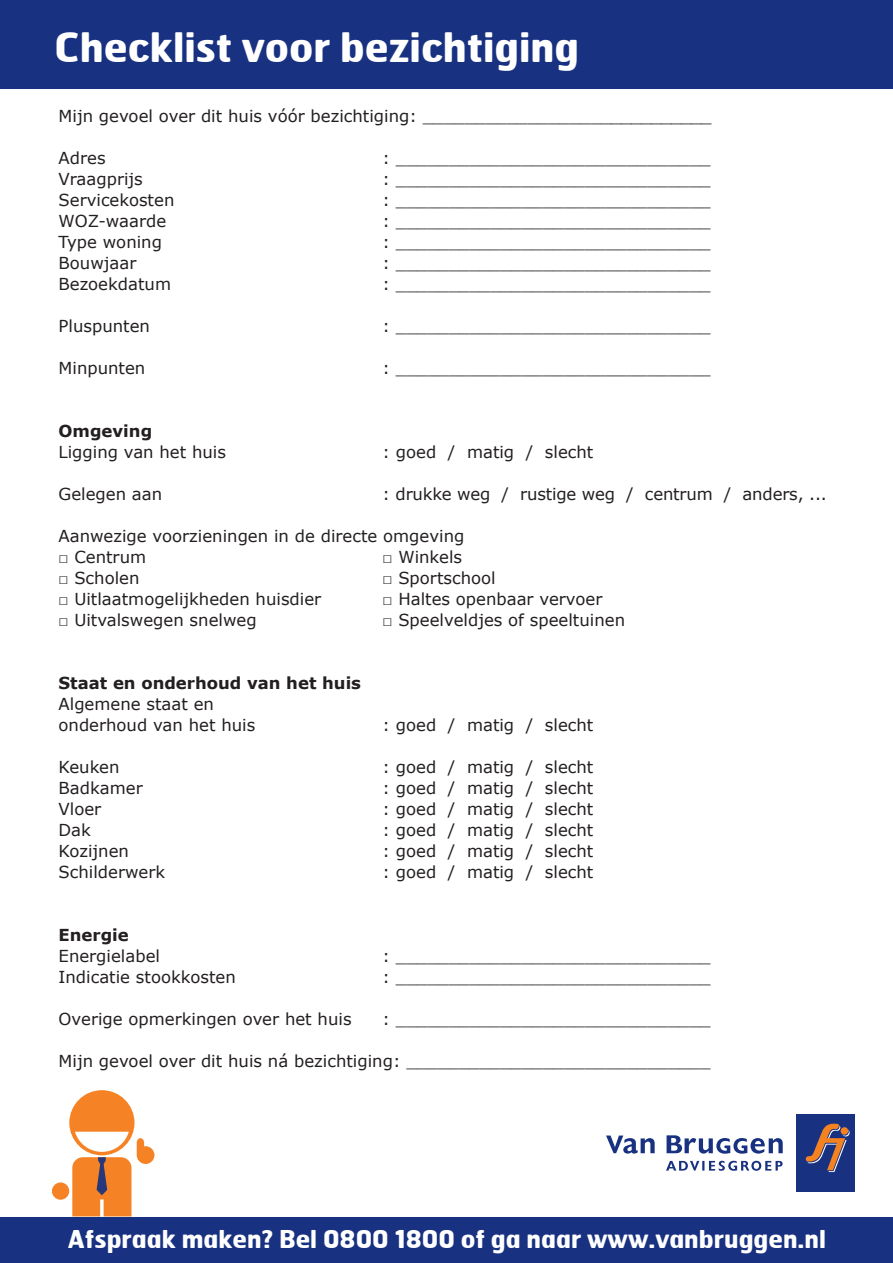
<style>
.page{position:relative;width:893px;height:1263px;background:#fff}
.page>*{position:absolute;margin:0;border:0;box-sizing:border-box;transform-origin:0 0}
.t1{font:700 40.5px "Hermes";color:#fff}
.t2{font:700 24.6px "Hermes";color:#fff}
.t3{font:16.5px/21px "Verdana";color:#231f20}
.t4{font:700 16.5px "Verdana";color:#231f20}
</style>
<div class="page">
<div style="left:0;top:0;width:893px;height:89px;background:#183181"></div>
<div style="left:69px;top:1090px;width:65px;height:65px;background:#f58326;border-radius:50%"></div>
<div style="left:52px;top:1182px;width:17px;height:18px;background:#f58326;border-radius:50%"></div>
<svg style="left:72px;top:1132px;width:59px;height:84px;background:#eca064"></svg>
<svg style="left:137px;top:1138px;width:17px;height:26px"></svg>
<div style="left:796px;top:1115px;width:59px;height:77px;background:#183181"></div>
<svg style="left:805px;top:1124px;width:42px;height:48px"></svg>
<div style="left:841px;top:1127px;width:7px;height:8px;background:#f58220;border-radius:50%"></div>
<svg style="left:666px;top:1161px;width:117px;height:10px"></svg>
<svg style="left:606px;top:1135px;width:49px;height:18px"></svg>
<svg style="left:667px;top:1135px;width:116px;height:19px"></svg>
<div style="left:0;top:1217px;width:893px;height:46px;background:#183181"></div>
<h1 class="t1" style="left:54px;top:20px;width:526px">Checklist voor bezichtiging</h1>
<p class="t3" style="left:59px;top:106px;width:655px">Mijn gevoel over dit huis vóór bezichtiging: ____________________________</p>
<p class="t3" style="left:59px;top:148px;width:49px">Adres</p>
<p class="t3" style="left:383px;top:148px;width:330px">: ______________________________</p>
<p class="t3" style="left:59px;top:169px;width:86px">Vraagprijs</p>
<p class="t3" style="left:383px;top:169px;width:330px">: ______________________________</p>
<p class="t3" style="left:59px;top:190px;width:117px">Servicekosten</p>
<p class="t3" style="left:383px;top:190px;width:330px">: ______________________________</p>
<p class="t3" style="left:59px;top:211px;width:109px">WOZ-waarde</p>
<p class="t3" style="left:383px;top:211px;width:330px">: ______________________________</p>
<p class="t3" style="left:59px;top:232px;width:105px">Type woning</p>
<p class="t3" style="left:383px;top:232px;width:330px">: ______________________________</p>
<p class="t3" style="left:59px;top:253px;width:79px">Bouwjaar</p>
<p class="t3" style="left:383px;top:253px;width:330px">: ______________________________</p>
<p class="t3" style="left:59px;top:274px;width:114px">Bezoekdatum</p>
<p class="t3" style="left:383px;top:274px;width:330px">: ______________________________</p>
<p class="t3" style="left:59px;top:316px;width:93px">Pluspunten</p>
<p class="t3" style="left:383px;top:316px;width:330px">: ______________________________</p>
<p class="t3" style="left:59px;top:358px;width:88px">Minpunten</p>
<p class="t3" style="left:383px;top:358px;width:330px">: ______________________________</p>
<p class="t4" style="left:59px;top:420px;width:95px">Omgeving</p>
<p class="t3" style="left:59px;top:442px;width:169px">Ligging van het huis</p>
<p class="t3" style="left:383px;top:442px;width:212px">: goed / matig / slecht</p>
<p class="t3" style="left:59px;top:484px;width:105px">Gelegen aan</p>
<p class="t3" style="left:383px;top:484px;width:446px">: drukke weg / rustige weg / centrum / anders, ...</p>
<p class="t3" style="left:59px;top:526px;width:407px">Aanwezige voorzieningen in de directe omgeving</p>
<p class="t3" style="left:59px;top:547px;width:89px">□ Centrum</p>
<p class="t3" style="left:383px;top:547px;width:81px">□ Winkels</p>
<p class="t3" style="left:59px;top:568px;width:82px">□ Scholen</p>
<p class="t3" style="left:383px;top:568px;width:115px">□ Sportschool</p>
<p class="t3" style="left:59px;top:589px;width:264px">□ Uitlaatmogelijkheden huisdier</p>
<p class="t3" style="left:383px;top:589px;width:221px">□ Haltes openbaar vervoer</p>
<p class="t3" style="left:59px;top:610px;width:200px">□ Uitvalswegen snelweg</p>
<p class="t3" style="left:383px;top:610px;width:244px">□ Speelveldjes of speeltuinen</p>
<p class="t4" style="left:59px;top:672px;width:304px">Staat en onderhoud van het huis</p>
<p class="t3" style="left:59px;top:694px;width:198px">Algemene staat en onderhoud van het huis</p>
<p class="t3" style="left:383px;top:715px;width:212px">: goed / matig / slecht</p>
<p class="t3" style="left:59px;top:757px;width:63px">Keuken</p>
<p class="t3" style="left:383px;top:757px;width:212px">: goed / matig / slecht</p>
<p class="t3" style="left:59px;top:778px;width:86px">Badkamer</p>
<p class="t3" style="left:383px;top:778px;width:212px">: goed / matig / slecht</p>
<p class="t3" style="left:59px;top:799px;width:44px">Vloer</p>
<p class="t3" style="left:383px;top:799px;width:212px">: goed / matig / slecht</p>
<p class="t3" style="left:59px;top:820px;width:34px">Dak</p>
<p class="t3" style="left:383px;top:820px;width:212px">: goed / matig / slecht</p>
<p class="t3" style="left:59px;top:841px;width:72px">Kozijnen</p>
<p class="t3" style="left:383px;top:841px;width:212px">: goed / matig / slecht</p>
<p class="t3" style="left:59px;top:862px;width:108px">Schilderwerk</p>
<p class="t3" style="left:383px;top:862px;width:212px">: goed / matig / slecht</p>
<p class="t4" style="left:59px;top:924px;width:72px">Energie</p>
<p class="t3" style="left:59px;top:946px;width:103px">Energielabel</p>
<p class="t3" style="left:383px;top:946px;width:330px">: ______________________________</p>
<p class="t3" style="left:59px;top:967px;width:179px">Indicatie stookkosten</p>
<p class="t3" style="left:383px;top:967px;width:330px">: ______________________________</p>
<p class="t3" style="left:59px;top:1009px;width:295px">Overige opmerkingen over het huis</p>
<p class="t3" style="left:383px;top:1009px;width:330px">: ______________________________</p>
<p class="t3" style="left:59px;top:1051px;width:654px">Mijn gevoel over dit huis ná bezichtiging: _____________________________</p>
<h2 class="t2" style="left:68px;top:1223px;width:760px">Afspraak maken? Bel 0800 1800 of ga naar www.vanbruggen.nl</h2>
</div>
